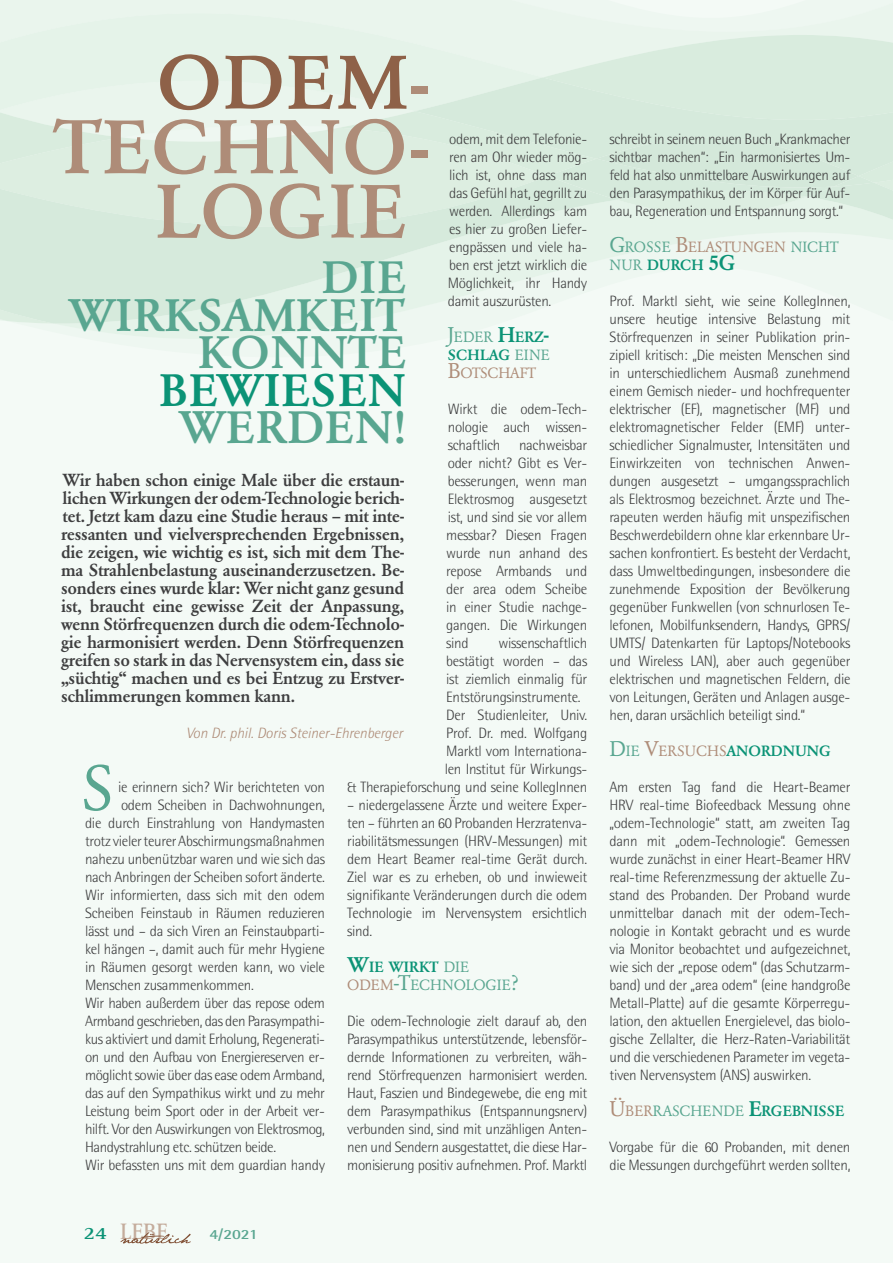
<style>
.page{position:relative;width:893px;height:1263px;background:#f4faf6}
.page>*{position:absolute;margin:0;border:0;box-sizing:border-box;transform-origin:0 0}
.t1{font:500 75px "Garamond BQ";letter-spacing:.02em;color:#ae8c78}
.t2{font:500 75px "Garamond BQ";color:#8e6148}
.t3{font:63px "Garamond BQ";color:#59a690}
.t4{font:500 45px/37.5px "Garamond BQ";color:#59a690;text-align:right}
.t5{font:500 45px "Garamond BQ";letter-spacing:.03em;color:#0b9376}
.t6{font:700 23.1px "Rotis Serif";color:#c4ac9c;scale:.91 1}
.t7{font:500 17.25px/18px "Garamond BQ";letter-spacing:-.02em;color:#3e3e3f;text-align:justify}
.t8{font:300 15px/18px "AT Rotis Semi Sans";letter-spacing:-.02em;color:#3e3e3f;text-align:justify}
.t9{font:italic 300 15px "AT Rotis Semi Sans";letter-spacing:-.005em;color:#ae8c78}
.t10{font:14.7px/18px "Garamond BQ";letter-spacing:-.01em;color:#59a690}
.t11{font:500 14.7px/18px "Garamond BQ";color:#0b9376;text-align:justify}
.t12{font:700 14.1px "AT Rotis Semi Sans";color:#59a690;scale:1.18 1}
.s1{color:#ae8c78}
.s2{font-weight:400;font-size:21px;color:#59a690}
.s3{font-weight:400;color:#59a690}
.s4{font-size:21px}
.s5{font-weight:400;font-size:21px;color:#ae8c78}
.s6{font-weight:400;color:#ae8c78}
.s7{font-weight:500;font-size:21px;color:#0b9376}
.s8{font-weight:500;color:#0b9376}
.s9{font-size:17.85px;color:#0b9376}
.s10{font-size:21px;color:#ae8c78}
</style>
<div class="page">
<div style="left:0;top:13px;width:542px;height:68px;background:#e5f3e9"></div>
<svg style="left:58px;top:324px;width:283px;height:15px;fill:#e5f3e9"></svg>
<svg style="left:544px;top:35px;width:349px;height:42px;fill:#d9ecde"></svg>
<svg style="left:415px;top:77px;width:478px;height:99px;background:#d9ecde"></svg>
<svg style="left:0;top:176px;width:893px;height:148px"></svg>
<svg style="left:0;top:81px;width:874px;height:134px"></svg>
<svg style="left:120px;top:1232px;width:71px;height:12px"></svg>
<h1 class="t2" style="left:157px;top:39px;width:273px">ODEM<span class="s1">-</span></h1>
<h1 class="t1" style="left:53px;top:103px;width:377px">TECHNO-</h1>
<h1 class="t1" style="left:155px;top:168px;width:252px">LOGIE</h1>
<h3 class="t4" style="left:68px;top:259px;width:339px">DIE<br>WIRKSAMKEIT<br>KONNTE</h3>
<h3 class="t5" style="left:159px;top:364px;width:248px">BEWIESEN</h3>
<h3 class="t4" style="left:178px;top:409px;width:229px">WERDEN!</h3>
<p class="t7" style="left:61px;top:471px;width:345px">Wir haben schon einige Male über die erstaun&shy;lichen Wirkungen der odem-Technologie berich&shy;tet. Jetzt kam dazu eine Studie heraus – mit inte&shy;ressanten und vielversprechenden Ergebnissen, die zeigen, wie wichtig es ist, sich mit dem The&shy;ma Strahlenbelastung auseinanderzusetzen. Be&shy;sonders eines wurde klar: Wer nicht ganz gesund ist, braucht eine gewisse Zeit der Anpassung, wenn Störfrequenzen durch die odem-Technolo&shy;gie harmonisiert werden. Denn Störfrequenzen greifen so stark in das Nervensystem ein, dass sie „süchtig“ machen und es bei Entzug zu Erstver&shy;schlimmerungen kommen kann.</p>
<p class="t9" style="left:186px;top:724px;width:218px">Von Dr. phil. Doris Steiner-Ehrenberger</p>
<h2 class="t3" style="left:81px;top:752px;width:34px">S</h2>
<p class="t8" style="left:448px;top:130px;width:141px">odem, mit dem Telefonie&shy;ren am Ohr wieder mög&shy;lich ist, ohne dass man das Gefühl hat, gegrillt zu werden. Allerdings kam es hier zu großen Liefer&shy;engpässen und viele ha&shy;ben erst jetzt wirklich die Möglichkeit, ihr Handy damit auszurüsten.</p>
<p class="t11" style="left:448px;top:328px;width:103px"><span class="s2">J</span><span class="s3">EDER</span> <span class="s4">H</span>ERZ<span class="s4">-</span>SCHLAG <span class="s3">EINE </span><span class="s5">B</span><span class="s6">OTSCHAFT</span></p>
<p class="t8" style="left:446px;top:400px;width:143px">Wirkt die odem-Tech&shy;nologie auch wissen&shy;schaftlich nachweisbar oder nicht? Gibt es Ver&shy;besserungen, wenn man Elektrosmog ausgesetzt ist, und sind sie vor allem messbar? Diesen Fragen wurde nun anhand des repose Armbands und der area odem Scheibe in einer Studie nachge&shy;gangen. Die Wirkungen sind</p>
<p class="t8" style="left:498px;top:634px;width:90px">wissenschaftlich</p>
<p class="t8" style="left:446px;top:652px;width:142px">bestätigt worden – das</p>
<p class="t8" style="left:446px;top:670px;width:143px">ist ziemlich einmalig für</p>
<p class="t8" style="left:446px;top:688px;width:136px">Entstörungsinstrumente.</p>
<p class="t8" style="left:446px;top:706px;width:143px">Der Studienleiter, Univ.</p>
<p class="t8" style="left:446px;top:724px;width:142px">Prof. Dr. med. Wolfgang</p>
<p class="t8" style="left:446px;top:742px;width:143px">Marktl vom Internationa-</p>
<p class="t8" style="left:445px;top:760px;width:144px">len Institut für Wirkungs-</p>
<p class="t8" style="left:347px;top:778px;width:242px">&amp; Therapieforschung und seine KollegInnen</p>
<p class="t8" style="left:347px;top:796px;width:242px">– niedergelassene Ärzte und weitere Exper&shy;ten – führten an 60 Probanden Herzratenva&shy;riabilitätsmessungen (HRV-Messungen) mit dem Heart Beamer real-time Gerät durch.<br>Ziel war es zu erheben, ob und inwieweit signifikante Veränderungen durch die odem Technologie im Nervensystem ersichtlich sind.</p>
<p class="t10" style="left:347px;top:958px;width:173px"><span class="s7">W</span><span class="s8">IE WIRKT</span> DIE<br><span class="s1">ODEM</span><span class="s4">-T</span>ECHNOLOGIE<span class="s4">?</span></p>
<p class="t8" style="left:347px;top:1012px;width:242px">Die odem-Technologie zielt darauf ab, den Parasympathikus unterstützende, lebensför&shy;dernde Informationen zu verbreiten, wäh&shy;rend Störfrequenzen harmonisiert werden.<br>Haut, Faszien und Bindegewebe, die eng mit dem Parasympathikus (Entspannungsnerv) verbunden sind, sind mit unzähligen Anten&shy;nen und Sendern ausgestattet, die diese Har&shy;monisierung positiv aufnehmen. Prof. Marktl</p>
<p class="t8" style="left:118px;top:778px;width:209px">ie erinnern sich? Wir berichteten von</p>
<p class="t8" style="left:121px;top:796px;width:205px">odem Scheiben in Dachwohnungen,</p>
<p class="t8" style="left:85px;top:814px;width:242px">die durch Einstrahlung von Handymasten</p>
<p class="t8" style="left:85px;top:832px;width:242px">trotz vieler teurer Abschirmungsmaßnahmen</p>
<p class="t8" style="left:85px;top:850px;width:242px">nahezu unbenützbar waren und wie sich das</p>
<p class="t8" style="left:85px;top:868px;width:241px">nach Anbringen der Scheiben sofort änderte.</p>
<p class="t8" style="left:85px;top:886px;width:242px">Wir informierten, dass sich mit den odem</p>
<p class="t8" style="left:85px;top:904px;width:241px">Scheiben Feinstaub in Räumen reduzieren</p>
<p class="t8" style="left:85px;top:922px;width:241px">lässt und – da sich Viren an Feinstaubparti-</p>
<p class="t8" style="left:85px;top:940px;width:241px">kel hängen –, damit auch für mehr Hygiene</p>
<p class="t8" style="left:85px;top:958px;width:242px">in Räumen gesorgt werden kann, wo viele</p>
<p class="t8" style="left:85px;top:976px;width:170px">Menschen zusammenkommen.</p>
<p class="t8" style="left:85px;top:994px;width:241px">Wir haben außerdem über das repose odem</p>
<p class="t8" style="left:85px;top:1012px;width:241px">Armband geschrieben, das den Parasympathi-</p>
<p class="t8" style="left:85px;top:1030px;width:242px">kus aktiviert und damit Erholung, Regenerati-</p>
<p class="t8" style="left:85px;top:1048px;width:241px">on und den Aufbau von Energiereserven er-</p>
<p class="t8" style="left:85px;top:1066px;width:242px">möglicht sowie über das ease odem Armband,</p>
<p class="t8" style="left:85px;top:1084px;width:241px">das auf den Sympathikus wirkt und zu mehr</p>
<p class="t8" style="left:85px;top:1102px;width:242px">Leistung beim Sport oder in der Arbeit ver-</p>
<p class="t8" style="left:85px;top:1120px;width:242px">hilft. Vor den Auswirkungen von Elektrosmog,</p>
<p class="t8" style="left:85px;top:1138px;width:193px">Handystrahlung etc. schützen beide.</p>
<p class="t8" style="left:85px;top:1156px;width:241px">Wir befassten uns mit dem guardian handy</p>
<h3 class="t6" style="left:83px;top:1218px;width:94px"><span class="s9">24</span> LEBE</h3>
<p class="t12" style="left:209px;top:1226px;width:43px">4/2021</p>
<p class="t8" style="left:609px;top:130px;width:242px">schreibt in seinem neuen Buch „Krankmacher sichtbar machen“: „Ein harmonisiertes Um&shy;feld hat also unmittelbare Auswirkungen auf den Parasympathikus, der im Körper für Auf&shy;bau, Regeneration und Entspannung sorgt.“</p>
<p class="t10" style="left:609px;top:238px;width:231px"><span class="s4">G</span>ROSSE <span class="s10">B</span><span class="s1">ELASTUNGEN</span> NICHT<br>NUR <span class="s8">DURCH</span> <span class="s7">5G</span></p>
<p class="t8" style="left:609px;top:292px;width:242px">Prof. Marktl sieht, wie seine KollegInnen, unsere heutige intensive Belastung mit Störfrequenzen in seiner Publikation prin&shy;zipiell kritisch: „Die meisten Menschen sind in unterschiedlichem Ausmaß zunehmend einem Gemisch nieder- und hochfrequenter elektrischer (EF), magnetischer (MF) und elektromagnetischer Felder (EMF) unter&shy;schiedlicher Signalmuster, Intensitäten und Einwirkzeiten von technischen Anwen&shy;dungen ausgesetzt – umgangssprachlich als Elektrosmog bezeichnet. Ärzte und The&shy;rapeuten werden häufig mit unspezifischen Beschwerdebildern ohne klar erkennbare Ur&shy;sachen konfrontiert. Es besteht der Verdacht, dass Umweltbedingungen, insbesondere die zunehmende Exposition der Bevölkerung gegenüber Funkwellen (von schnurlosen Te&shy;lefonen, Mobilfunksendern, Handys, GPRS/ UMTS/ Datenkarten für Laptops/Notebooks und Wireless LAN), aber auch gegenüber elektrischen und magnetischen Feldern, die von Leitungen, Geräten und Anlagen ausge&shy;hen, daran ursächlich beteiligt sind.“</p>
<p class="t11" style="left:609px;top:742px;width:223px"><span class="s2">D</span><span class="s3">IE</span> <span class="s5">V</span><span class="s6">ERSUCHS</span>ANORDNUNG</p>
<p class="t8" style="left:609px;top:778px;width:242px">Am ersten Tag fand die Heart-Beamer HRV real-time Biofeedback Messung ohne „odem-Technologie“ statt, am zweiten Tag dann mit „odem-Technologie“. Gemessen wurde zunächst in einer Heart-Beamer HRV real-time Referenzmessung der aktuelle Zu&shy;stand des Probanden. Der Proband wurde unmittelbar danach mit der odem-Tech&shy;nologie in Kontakt gebracht und es wurde via Monitor beobachtet und aufgezeichnet, wie sich der „repose odem“ (das Schutzarm&shy;band) und der „area odem“ (eine handgroße Metall-Platte) auf die gesamte Körperregu&shy;lation, den aktuellen Energielevel, das biolo&shy;gische Zellalter, die Herz-Raten-Variabilität und die verschiedenen Parameter im vegeta&shy;tiven Nervensystem (ANS) auswirken.</p>
<p class="t10" style="left:609px;top:1102px;width:236px"><span class="s10">Ü</span><span class="s1">BER</span>RASCHENDE <span class="s7">E</span><span class="s8">RGEBNISSE</span></p>
<p class="t8" style="left:609px;top:1138px;width:242px">Vorgabe für die 60 Probanden, mit denen die Messungen durchgeführt werden sollten,</p>
</div>
